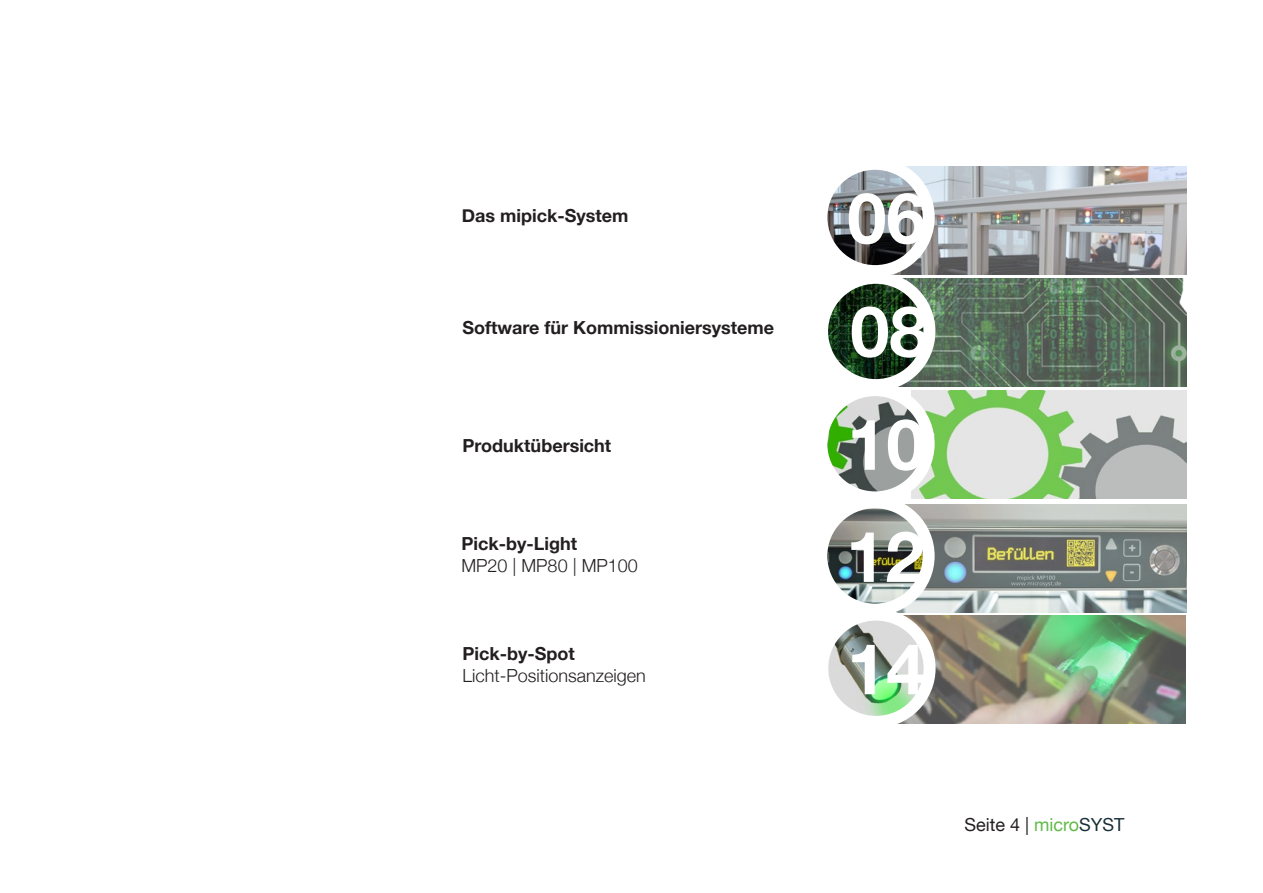
<style>
.page{position:relative;width:1263px;height:893px;background:#fff}
.page>*{position:absolute;margin:0;border:0;box-sizing:border-box;transform-origin:0 0}
.t1{font:700 70.5px/112.4px "Helvetica Neue";color:#fff}
.t2{font:700 18px "Helvetica Neue";color:#231f20}
.t3{font:300 18px "Helvetica Neue";color:#231f20}
.t4{font:18px "Helvetica Neue";color:#231f20}
.s1{color:#60bb46}
.s2{color:#183036}
</style>
<div class="page">
<img style="left:912px;top:390px;width:274px;height:108px">
<img style="left:828px;top:390px;width:101px;height:106px">
<div style="left:815px;top:384px;width:120px;height:119px;border:12px solid #fff;border-radius:50%"></div>
<img style="left:898px;top:279px;width:288px;height:108px">
<img style="left:822px;top:278px;width:107px;height:107px;border-radius:54px">
<div style="left:816px;top:272px;width:119px;height:119px;border:12px solid #fff;border-radius:50%"></div>
<img style="left:892px;top:167px;width:294px;height:108px">
<img style="left:821px;top:164px;width:108px;height:107px;border-radius:54px">
<div style="left:815px;top:158px;width:120px;height:119px;border:12px solid #fff;border-radius:50%"></div>
<img style="left:898px;top:504px;width:288px;height:108px">
<img style="left:821px;top:502px;width:108px;height:108px;border-radius:54px">
<div style="left:815px;top:496px;width:120px;height:120px;border:12px solid #fff;border-radius:50%"></div>
<img style="left:900px;top:615px;width:286px;height:108px">
<img style="left:822px;top:615px;width:107px;height:107px;border-radius:54px">
<div style="left:816px;top:609px;width:119px;height:119px;border:12px solid #fff;border-radius:50%"></div>
<p class="t2" style="left:462px;top:201px;width:168px">Das mipick-System</p>
<p class="t2" style="left:462px;top:313px;width:313px">Software für Kommissioniersysteme</p>
<p class="t2" style="left:463px;top:432px;width:150px">Produktübersicht</p>
<p class="t2" style="left:461px;top:529px;width:117px">Pick-by-Light</p>
<p class="t3" style="left:461px;top:551px;width:178px">MP20 | MP80 | MP100</p>
<p class="t2" style="left:462px;top:640px;width:114px">Pick-by-Spot</p>
<p class="t3" style="left:462px;top:661px;width:185px">Licht-Positionsanzeigen</p>
<h1 class="t1" style="left:847px;top:164px;width:80px">06</h1>
<h1 class="t1" style="left:850px;top:277px;width:80px">08</h1>
<h1 class="t1" style="left:847px;top:390px;width:80px">10</h1>
<h1 class="t1" style="left:846px;top:502px;width:81px">12<br>14</h1>
<p class="t4" style="left:964px;top:811px;width:162px">Seite 4 | <span class="s1">micro</span><span class="s2">SYST</span></p>
</div>
